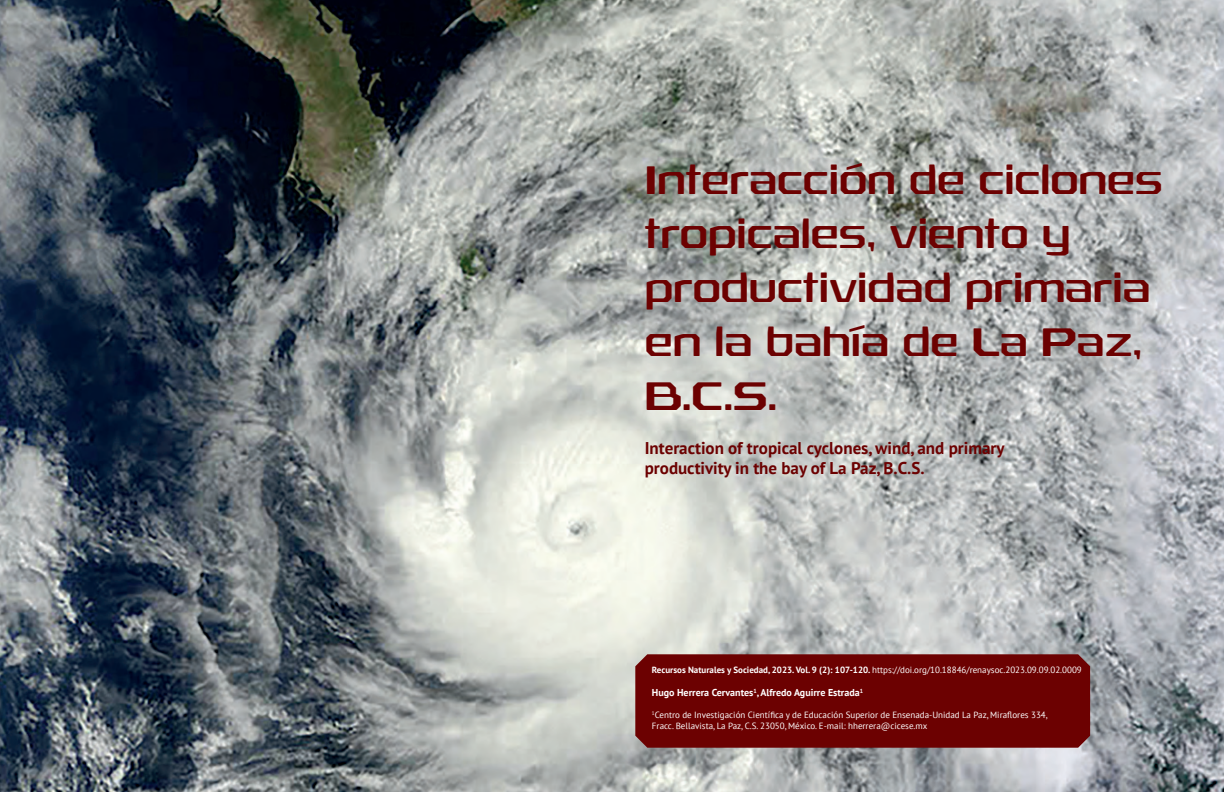
<style>
.page{position:relative;width:1224px;height:792px;background:#fff}
.page>*{position:absolute;margin:0;border:0;box-sizing:border-box;transform-origin:0 0}
.t1{font:40px/54px "Rexlia Rg";color:#6c0101}
.t2{font:700 17px/20px "PT Sans";color:#6c0101}
.t3{font:700 10px "PT Sans";color:#fff}
.t4{font:9px/10.8px "PT Sans";color:#fff}
.s1{font-weight:700}
</style>
<div class="page">
<img style="left:0;top:0;width:1224px;height:792px">
<div style="left:621px;top:139px;width:565px;height:297px;background:#fff;opacity:.75"></div>
<div style="left:635px;top:654px;width:455px;height:94px;background:#6c0101"></div>
<h1 class="t1" style="left:645px;top:152px;width:520px">Interacción de ciclones tropicales, viento y productividad primaria en la bahía de La Paz,<br>B.C.S.</h1>
<h2 class="t2" style="left:645px;top:438px;width:361px">Interaction of tropical cyclones, wind, and primary productivity in the bay of La Paz, B.C.S.</h2>
<p class="t4" style="left:652px;top:665px;width:431px"><span class="s1">Recursos Naturales y Sociedad, 2023. Vol. 9 (2): 107-120.</span> https://doi.org/10.18846/renaysoc.2023.09.09.02.0009</p>
<p class="t3" style="left:652px;top:686px;width:213px">Hugo Herrera Cervantes<sup>1</sup>, Alfredo Aguirre Estrada<sup>1</sup></p>
<p class="t4" style="left:652px;top:709px;width:397px"><sup>1</sup>Centro de Investigación Científica y de Educación Superior de Ensenada-Unidad La Paz, Miraflores 334,<br>Fracc. Bellavista, La Paz, C.S. 23050, México. E-mail: hherrera@cicese.mx</p>
</div>
